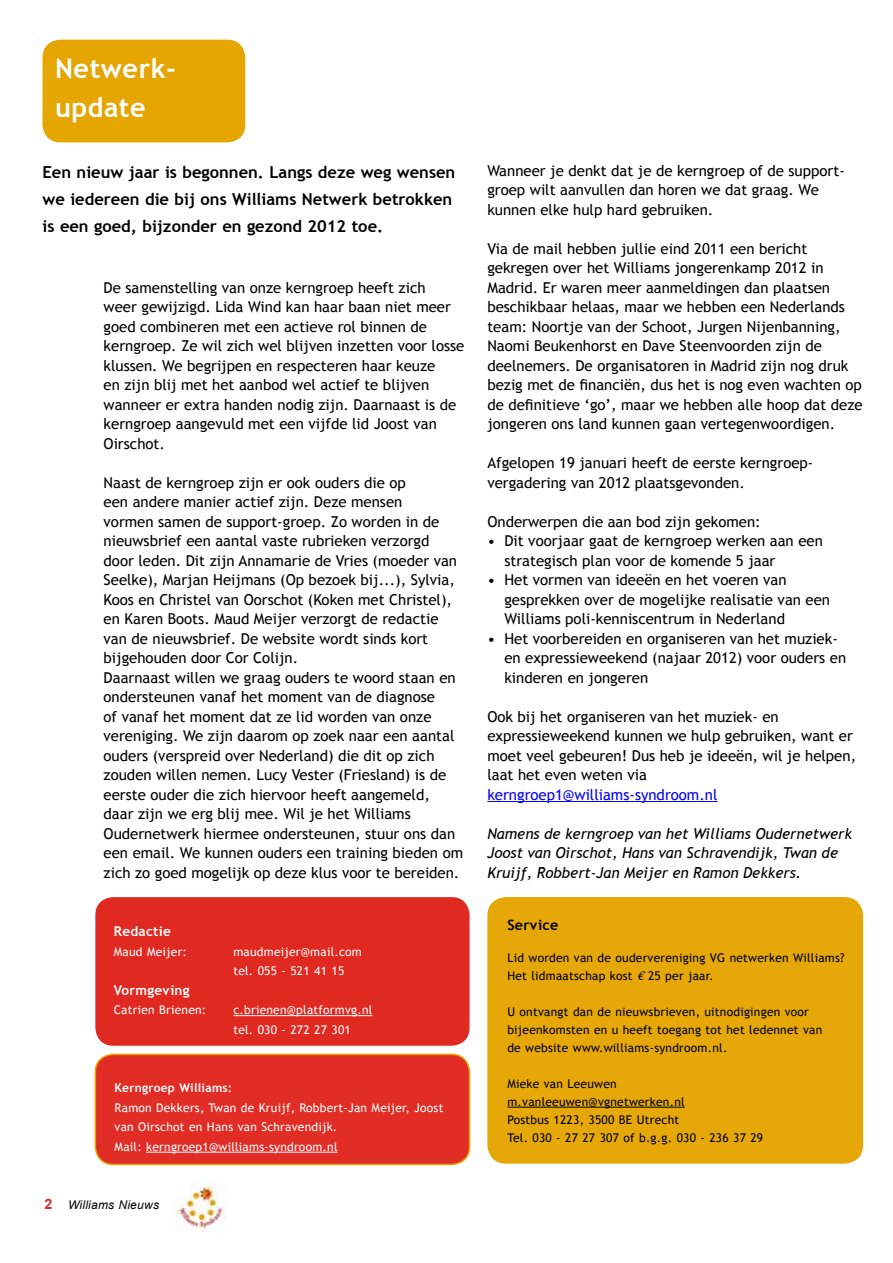
<style>
.page{position:relative;width:893px;height:1263px;background:#fff}
.page>*{position:absolute;margin:0;border:0;box-sizing:border-box;transform-origin:0 0}
.t1{font:700 27px/39px "Trebuchet MS";letter-spacing:.02em;color:#fff}
.t2{font:700 16.5px/27px "Trebuchet MS";color:#000}
.t3{font:15px/19.5px "Trebuchet MS";color:#000}
.t4{font:italic 15px/19.5px "Trebuchet MS";color:#000}
.t5{font:15px "Trebuchet MS";color:#00f}
.t6{font:700 14.25px "Trebuchet MS";letter-spacing:.02em;color:#000}
.t7{font:700 13.5px "Trebuchet MS";letter-spacing:.02em;color:#fff}
.t8{font:12px/18px "Trebuchet MS";letter-spacing:.02em;color:#000}
.t9{font:12px/19.5px "Trebuchet MS";letter-spacing:.02em;color:#fff}
.t10{font:700 12px "Trebuchet MS";letter-spacing:.02em;color:#fff}
.t11{font:italic 12px "Arial";letter-spacing:.02em;color:#000}
.s1{font-weight:700;font-style:normal;font-size:14.25px;color:#e02921}
.s2{font-family:"Zapf Chancery";font-weight:500;font-style:italic;font-size:15px}
</style>
<div class="page">
<img style="left:174px;top:1180px;width:52px;height:52px">
<div style="left:43px;top:40px;width:202px;height:102px;background:#e5a603;border-radius:18px"></div>
<div style="left:95px;top:897px;width:375px;height:149px;background:#e02921;border-radius:18px"></div>
<hr style="left:233px;top:1015px;width:139px;height:1px;background:#fff">
<div style="left:488px;top:898px;width:374px;height:265px;background:#e6a808;border-radius:18px"></div>
<hr style="left:507px;top:1107px;width:178px;height:1px;background:#000">
<div style="left:487px;top:897px;width:376px;height:267px;border:2px solid #e5a603;border-radius:18px"></div>
<div style="left:95px;top:1054px;width:375px;height:110px;background:#e12d25;border-radius:18px"></div>
<hr style="left:146px;top:1152px;width:192px;height:1px;background:#fff">
<div style="left:95px;top:1054px;width:375px;height:111px;border:2px solid #e5a603;border-radius:18px"></div>
<hr style="left:487px;top:801px;width:230px;height:1px;background:#00f">
<h1 class="t1" style="left:55px;top:49px;width:122px">Netwerk&shy;update</h1>
<p class="t2" style="left:43px;top:158px;width:414px">Een nieuw jaar is begonnen. Langs deze weg wensen we iedereen die bij ons Williams Netwerk betrokken is een goed, bijzonder en gezond 2012 toe.</p>
<p class="t3" style="left:104px;top:278px;width:362px">De samenstelling van onze kerngroep heeft zich<br>weer gewijzigd. Lida Wind kan haar baan niet meer goed combineren met een actieve rol binnen de kerngroep. Ze wil zich wel blijven inzetten voor losse klussen. We begrijpen en respecteren haar keuze<br>en zijn blij met het aanbod wel actief te blijven wanneer er extra handen nodig zijn. Daarnaast is de kerngroep aangevuld met een vijfde lid Joost van Oirschot.</p>
<p class="t3" style="left:104px;top:473px;width:361px">Naast de kerngroep zijn er ook ouders die op<br>een andere manier actief zijn. Deze mensen<br>vormen samen de support-groep. Zo worden in de nieuwsbrief een aantal vaste rubrieken verzorgd door leden. Dit zijn Annamarie de Vries (moeder van Seelke), Marjan Heijmans (Op bezoek bij...), Sylvia, Koos en Christel van Oorschot (Koken met Christel), en Karen Boots. Maud Meijer verzorgt de redactie van de nieuwsbrief. De website wordt sinds kort bijgehouden door Cor Colijn.<br>Daarnaast willen we graag ouders te woord staan en ondersteunen vanaf het moment van de diagnose<br>of vanaf het moment dat ze lid worden van onze vereniging. We zijn daarom op zoek naar een aantal ouders (verspreid over Nederland) die dit op zich zouden willen nemen. Lucy Vester (Friesland) is de eerste ouder die zich hiervoor heeft aangemeld, daar zijn we erg blij mee. Wil je het Williams Oudernetwerk hiermee ondersteunen, stuur ons dan een email. We kunnen ouders een training bieden om zich zo goed mogelijk op deze klus voor te bereiden.</p>
<p class="t7" style="left:114px;top:923px;width:58px">Redactie</p>
<p class="t9" style="left:114px;top:942px;width:75px">Maud Meijer:</p>
<p class="t9" style="left:233px;top:942px;width:130px">maudmeijer@mail.com tel. 055 - 521 41 15</p>
<p class="t7" style="left:114px;top:981px;width:77px">Vormgeving</p>
<p class="t9" style="left:114px;top:1000px;width:94px">Catrien Brienen:</p>
<p class="t9" style="left:233px;top:1000px;width:141px">c.brienen@platformvg.nl tel. 030 - 272 27 301</p>
<p class="t10" style="left:115px;top:1080px;width:119px">Kerngroep Williams:</p>
<p class="t9" style="left:115px;top:1098px;width:330px">Ramon Dekkers, Twan de Kruijf, Robbert-Jan Meijer, Joost van Oirschot en Hans van Schravendijk.<br>Mail: kerngroep1@williams-syndroom.nl</p>
<p class="t11" style="left:45px;top:1197px;width:116px"><span class="s1">2</span> Williams Nieuws</p>
<p class="t3" style="left:487px;top:161px;width:359px">Wanneer je denkt dat je de kerngroep of de support&shy;groep wilt aanvullen dan horen we dat graag. We kunnen elke hulp hard gebruiken.</p>
<p class="t3" style="left:487px;top:239px;width:377px">Via de mail hebben jullie eind 2011 een bericht gekregen over het Williams jongerenkamp 2012 in Madrid. Er waren meer aanmeldingen dan plaatsen beschikbaar helaas, maar we hebben een Nederlands team: Noortje van der Schoot, Jurgen Nijenbanning, Naomi Beukenhorst en Dave Steenvoorden zijn de deelnemers. De organisatoren in Madrid zijn nog druk bezig met de financiën, dus het is nog even wachten op de definitieve ‘go’, maar we hebben alle hoop dat deze jongeren ons land kunnen gaan vertegenwoordigen.</p>
<p class="t3" style="left:487px;top:453px;width:328px">Afgelopen 19 januari heeft de eerste kerngroep&shy;vergadering van 2012 plaatsgevonden.</p>
<p class="t3" style="left:487px;top:512px;width:275px">Onderwerpen die aan bod zijn gekomen:</p>
<p class="t3" style="left:504px;top:531px;width:320px;text-indent:-17px">• Dit voorjaar gaat de kerngroep werken aan een strategisch plan voor de komende 5 jaar</p>
<p class="t3" style="left:504px;top:570px;width:327px;text-indent:-17px">• Het vormen van ideeën en het voeren van gesprekken over de mogelijke realisatie van een<br>Williams poli-kenniscentrum in Nederland</p>
<p class="t3" style="left:504px;top:629px;width:343px;text-indent:-17px">• Het voorbereiden en organiseren van het muziek&shy;en expressieweekend (najaar 2012) voor ouders en kinderen en jongeren</p>
<p class="t3" style="left:487px;top:707px;width:370px">Ook bij het organiseren van het muziek- en expressieweekend kunnen we hulp gebruiken, want er moet veel gebeuren! Dus heb je ideeën, wil je helpen, laat het even weten via</p>
<p class="t5" style="left:487px;top:785px;width:232px">kerngroep1@williams-syndroom.nl</p>
<p class="t4" style="left:487px;top:824px;width:366px">Namens de kerngroep van het Williams Oudernetwerk<br>Joost van Oirschot, Hans van Schravendijk, Twan de<br>Kruijf, Robbert-Jan Meijer en Ramon Dekkers.</p>
<p class="t6" style="left:507px;top:916px;width:52px">Service</p>
<p class="t8" style="left:507px;top:948px;width:339px">Lid worden van de oudervereniging VG netwerken Williams?<br>Het lidmaatschap kost <span class="s2">€</span> 25 per jaar.</p>
<p class="t8" style="left:507px;top:1002px;width:316px">U ontvangt dan de nieuwsbrieven, uitnodigingen voor bijeenkomsten en u heeft toegang tot het ledennet van de website www.williams-syndroom.nl.</p>
<p class="t8" style="left:507px;top:1074px;width:257px">Mieke van Leeuwen m.vanleeuwen@vgnetwerken.nl<br>Postbus 1223, 3500 BE Utrecht<br>Tel. 030 - 27 27 307 of b.g.g. 030 - 236 37 29</p>
</div>
